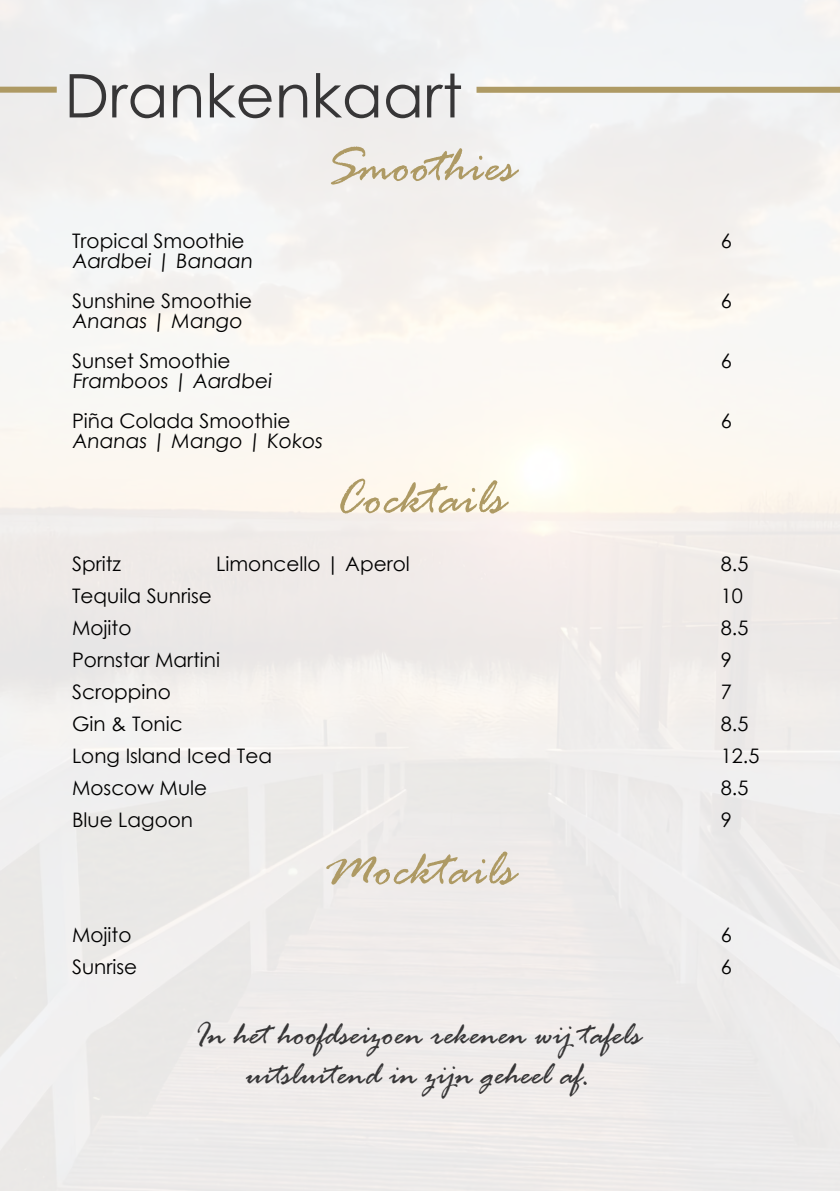
<style>
.page{position:relative;width:840px;height:1191px;background:#fff}
.page>*{position:absolute;margin:0;border:0;box-sizing:border-box;transform-origin:0 0}
.t1{font:60.2px "Century Gothic";color:#373637}
.t2{font:italic 53px "Rage";color:#ae9a64}
.t3{font:italic 34px/40.8px "Rage";color:#373637;text-align:center}
.t4{font:20px/40px "Century Gothic";color:#000}
</style>
<div class="page">
<div style="left:476px;top:87px;width:363px;height:6px;background:#ae9a64"></div>
<div style="left:0;top:87px;width:57px;height:6px;background:#ae9a64"></div>
<h1 class="t1" style="left:64px;top:54px;width:399px">Drankenkaart</h1>
<h2 class="t2" style="left:324px;top:137px;width:192px">Smoothies</h2>
<p class="t4" style="left:72px;top:221px;width:174px">Tropical Smoothie</p>
<p class="t4" style="left:720px;top:221px;width:13px">6</p>
<p class="t4" style="left:72px;top:241px;width:184px">Aardbei | Banaan<br>Sunshine Smoothie</p>
<p class="t4" style="left:720px;top:281px;width:13px">6</p>
<p class="t4" style="left:72px;top:301px;width:173px">Ananas | Mango<br>Sunset Smoothie</p>
<p class="t4" style="left:72px;top:361px;width:220px">Framboos | Aardbei<br>Piña Colada Smoothie</p>
<p class="t4" style="left:72px;top:421px;width:254px">Ananas | Mango | Kokos</p>
<h2 class="t2" style="left:334px;top:470px;width:172px">Cocktails</h2>
<p class="t4" style="left:720px;top:341px;width:13px">6</p>
<p class="t4" style="left:720px;top:401px;width:13px">6</p>
<p class="t4" style="left:72px;top:543px;width:50px">Spritz</p>
<p class="t4" style="left:216px;top:543px;width:195px">Limoncello | Aperol</p>
<p class="t4" style="left:720px;top:543px;width:29px">8.5</p>
<p class="t4" style="left:72px;top:575px;width:141px">Tequila Sunrise</p>
<p class="t4" style="left:720px;top:575px;width:24px">10</p>
<p class="t4" style="left:72px;top:607px;width:61px">Mojito</p>
<p class="t4" style="left:720px;top:607px;width:29px">8.5</p>
<p class="t4" style="left:72px;top:639px;width:149px">Pornstar Martini</p>
<p class="t4" style="left:720px;top:639px;width:13px">9</p>
<p class="t4" style="left:72px;top:671px;width:100px">Scroppino</p>
<p class="t4" style="left:720px;top:671px;width:13px">7</p>
<p class="t4" style="left:72px;top:703px;width:112px">Gin &amp; Tonic</p>
<p class="t4" style="left:720px;top:703px;width:29px">8.5</p>
<p class="t4" style="left:72px;top:735px;width:201px">Long Island Iced Tea</p>
<p class="t4" style="left:720px;top:735px;width:40px">12.5</p>
<p class="t4" style="left:72px;top:767px;width:136px">Moscow Mule</p>
<p class="t4" style="left:720px;top:767px;width:29px">8.5</p>
<p class="t4" style="left:72px;top:799px;width:122px">Blue Lagoon</p>
<p class="t4" style="left:720px;top:799px;width:13px">9</p>
<h2 class="t2" style="left:324px;top:841px;width:192px">Mocktails</h2>
<p class="t4" style="left:72px;top:914px;width:61px">Mojito</p>
<p class="t4" style="left:720px;top:914px;width:13px">6</p>
<p class="t4" style="left:72px;top:946px;width:67px">Sunrise</p>
<p class="t4" style="left:720px;top:946px;width:13px">6</p>
<h3 class="t3" style="left:195px;top:1016px;width:447px">In het hoofdseizoen rekenen wij tafels uitsluitend in zijn geheel af.</h3>
</div>
